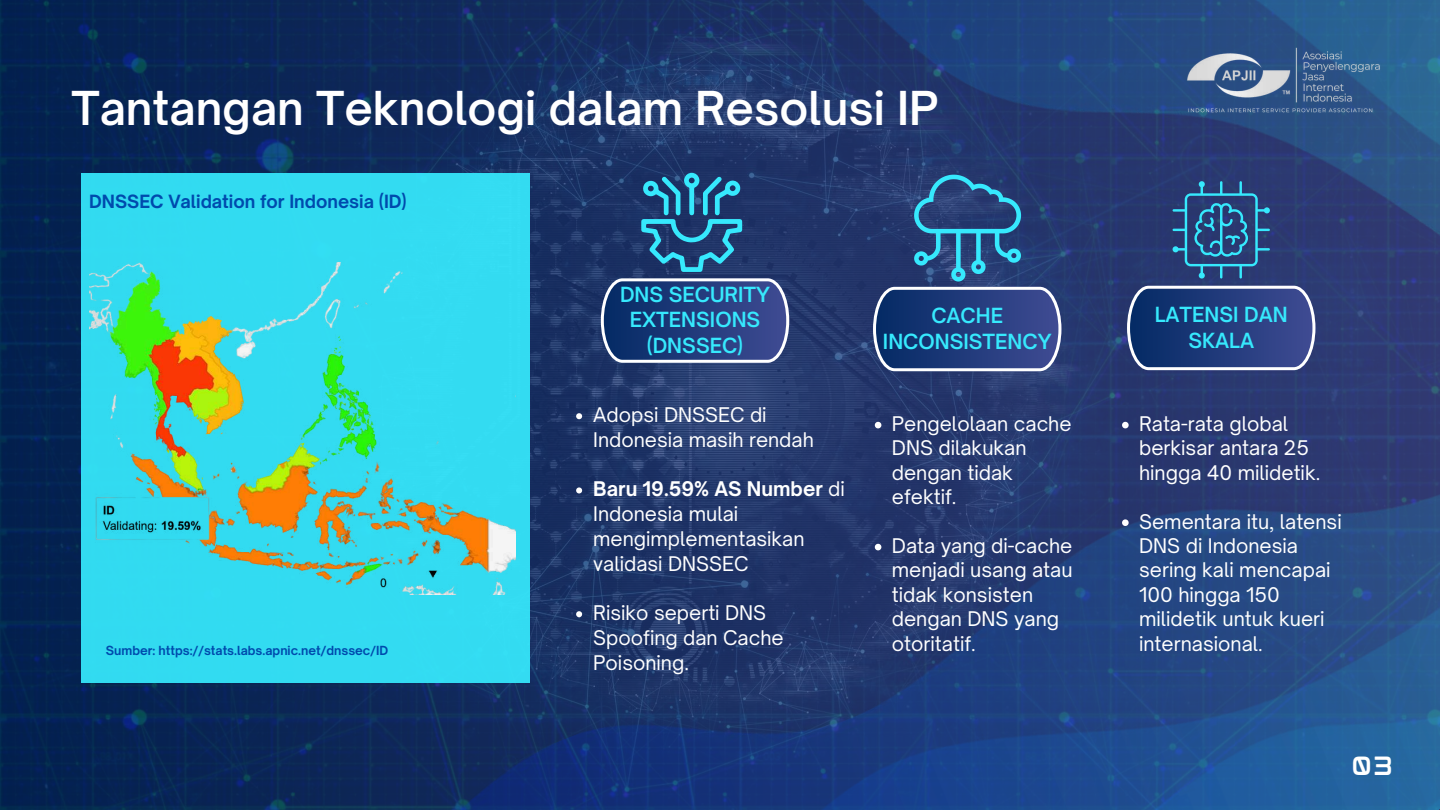
<style>
.page{position:relative;width:1440px;height:810px;background:#fff}
.page>*{position:absolute;margin:0;border:0;box-sizing:border-box;transform-origin:0 0}
.t1{font:600 44.8px "Open Sauce One";color:#fff}
.t2{font:22px "mokotoglitch";color:#fff}
.t3{font:600 20px/25.7px "Open Sauce One";color:#36e9fd;text-align:center}
.t4{font:19.3px/24.4px "Open Sauce One";color:#fff}
.t5{font:700 17.5px "Open Sauce One";color:#004aad}
.t6{font:700 12px "Open Sauce One";color:#004aad}
.s1{font-weight:700}
</style>
<div class="page">
<img style="left:0;top:0;width:399px;height:810px">
<img style="left:399px;top:420px;width:1041px;height:390px">
<img style="left:268px;top:0;width:1172px;height:420px">
<img style="left:1176px;top:26px;width:209px;height:110px">
<svg style="left:1173px;top:181px;width:97px;height:98px;background:#2c5a8b"></svg>
<svg style="left:1127px;top:286px;width:188px;height:84px;background:#354c86"></svg>
<svg style="left:1122px;top:422px;width:7px;height:6px"></svg>
<svg style="left:1122px;top:519px;width:7px;height:7px"></svg>
<svg style="left:914px;top:175px;width:107px;height:106px;background:#2b5f8e"></svg>
<svg style="left:873px;top:287px;width:188px;height:84px;background:#354c86"></svg>
<svg style="left:875px;top:422px;width:6px;height:6px"></svg>
<svg style="left:875px;top:544px;width:6px;height:6px"></svg>
<svg style="left:641px;top:173px;width:101px;height:99px;background:#256590"></svg>
<svg style="left:601px;top:278px;width:188px;height:85px;background:#354c86"></svg>
<svg style="left:576px;top:413px;width:6px;height:6px"></svg>
<svg style="left:576px;top:487px;width:6px;height:6px"></svg>
<svg style="left:576px;top:611px;width:6px;height:6px"></svg>
<div style="left:81px;top:173px;width:449px;height:510px;background:#33dbf1"></div>
<img style="left:89px;top:262px;width:426px;height:332px">
<h1 class="t1" style="left:71px;top:80px;width:869px">Tantangan Teknologi dalam Resolusi IP</h1>
<p class="t5" style="left:89px;top:191px;width:319px">DNSSEC Validation for Indonesia (ID)</p>
<p class="t6" style="left:106px;top:643px;width:284px">Sumber: https://stats.labs.apnic.net/dnssec/ID</p>
<p class="t3" style="left:620px;top:281px;width:151px">DNS SECURITY<br>EXTENSIONS (DNSSEC)</p>
<p class="t4" style="left:593px;top:402px;width:222px;line-height:24.8px">Adopsi DNSSEC di<br>Indonesia masih rendah</p>
<p class="t4" style="left:593px;top:477px;width:253px;line-height:24.8px"><span class="s1">Baru 19.59% AS Number</span> di<br>Indonesia mulai mengimplementasikan validasi DNSSEC</p>
<p class="t4" style="left:593px;top:600px;width:192px;line-height:24.8px">Risiko seperti DNS<br>Spoofing dan Cache<br>Poisoning.</p>
<p class="t3" style="left:883px;top:303px;width:170px">CACHE<br>INCONSISTENCY</p>
<p class="t4" style="left:892px;top:411px;width:181px">Pengelolaan cache<br>DNS dilakukan dengan tidak efektif.</p>
<p class="t4" style="left:892px;top:533px;width:182px">Data yang di-cache menjadi usang atau tidak konsisten dengan DNS yang otoritatif.</p>
<p class="t3" style="left:1155px;top:302px;width:134px">LATENSI DAN<br>SKALA</p>
<p class="t4" style="left:1139px;top:411px;width:183px">Rata-rata global berkisar antara 25 hingga 40 milidetik.</p>
<p class="t4" style="left:1139px;top:509px;width:204px">Sementara itu, latensi<br>DNS di Indonesia sering kali mencapai<br>100 hingga 150 milidetik untuk kueri internasional.</p>
<p class="t2" style="left:1352px;top:759px;width:44px">03</p>
</div>
